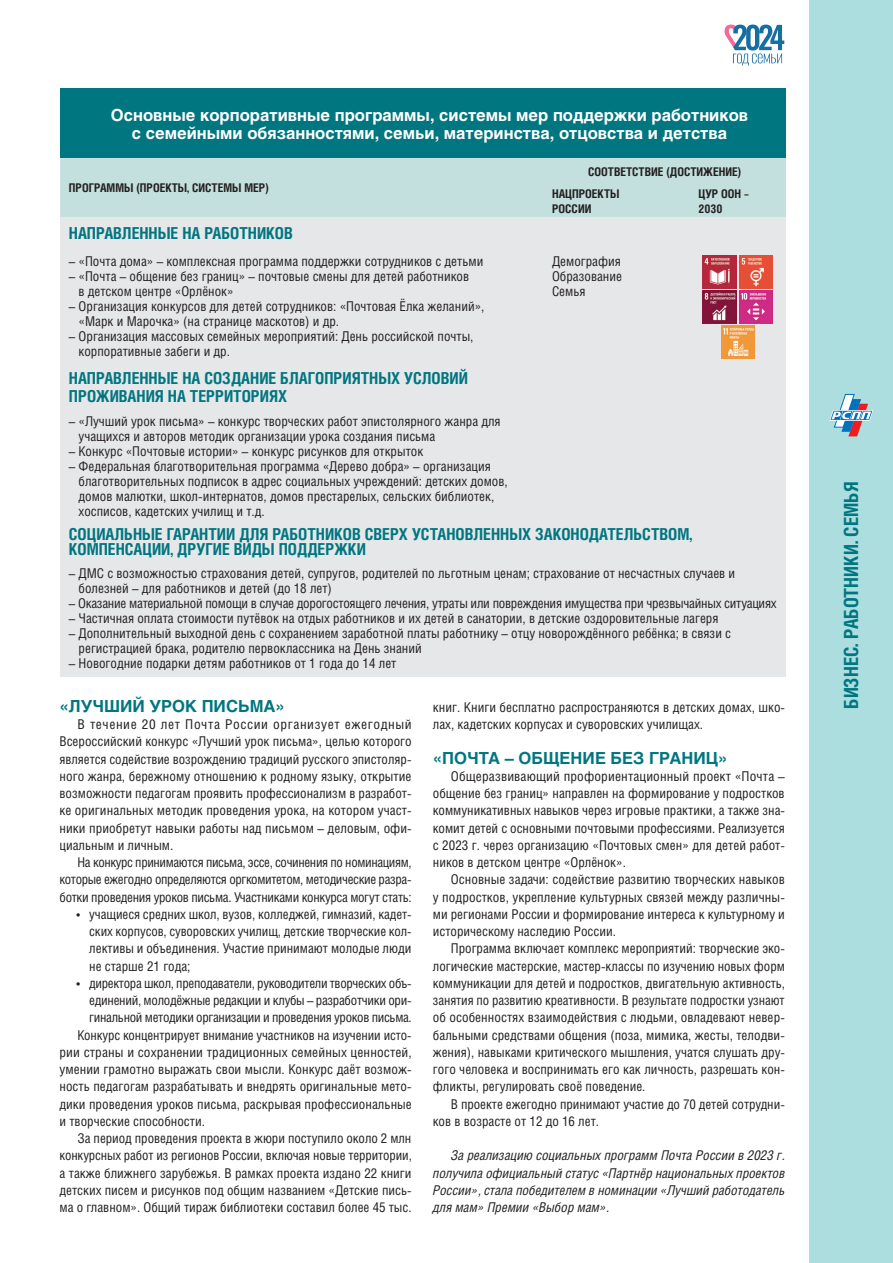
<style>
.page{position:relative;width:893px;height:1263px;background:#fff}
.page>*{position:absolute;margin:0;border:0;box-sizing:border-box;transform-origin:0 0}
.t1{font:700 19.5px "Helios Cond C";color:#007680}
.t2{font:700 16.5px/18px "Helios Cond C";color:#007680}
.t3{font:700 16.5px/18px "Helios C";color:#fff;text-align:center}
.t4{font:700 16.5px "Helios C";color:#007680}
.t5{font:13.5px/17.2px "Helios Cond C";color:#231f20}
.t6{font:italic 13.5px/17.2px "Helios Cond C";color:#231f20;text-align:justify}
.t7{font:13.5px "Helios Cond C";letter-spacing:-.02em;color:#231f20}
.t8{font:13.5px "Helios Cond C";letter-spacing:-.025em;color:#231f20}
.t9{font:700 12px/21.9px "Helios Cond C";color:#231f20}
</style>
<div class="page">
<div style="left:809px;top:0;width:84px;height:1263px;background:#acdddf"></div>
<svg style="left:829px;top:394px;width:44px;height:42px"></svg>
<svg style="left:725px;top:25px;width:59px;height:41px"></svg>
<div style="left:60px;top:88px;width:726px;height:70px;background:#007680"></div>
<div style="left:60px;top:158px;width:726px;height:59px;background:#c3e0de"></div>
<div style="left:60px;top:217px;width:726px;height:457px;background:#e6e7e9"></div>
<img style="left:703px;top:255px;width:33px;height:33px">
<img style="left:740px;top:255px;width:33px;height:33px">
<img style="left:703px;top:290px;width:33px;height:33px">
<img style="left:740px;top:290px;width:33px;height:33px">
<img style="left:721px;top:326px;width:33px;height:33px">
<p class="t3" style="left:111px;top:106px;width:639px">Основные корпоративные программы, системы мер поддержки работников с семейными обязанностями, семьи, материнства, отцовства и детства</p>
<p class="t9" style="left:69px;top:177px;width:201px">ПРОГРАММЫ (ПРОЕКТЫ, СИСТЕМЫ МЕР)</p>
<p class="t2" style="left:69px;top:223px;width:225px">НАПРАВЛЕННЫЕ НА РАБОТНИКОВ</p>
<p class="t5" style="left:69px;top:252px;width:416px">– «Почта дома» – комплексная программа поддержки сотрудников с детьми</p>
<p class="t5" style="left:79px;top:268px;width:392px;line-height:15px;text-indent:-10px">– «Почта – общение без границ» – почтовые смены для детей работников в детском центре «Орлёнок»</p>
<p class="t5" style="left:79px;top:298px;width:407px;line-height:15px;text-indent:-10px">– Организация конкурсов для детей сотрудников: «Почтовая Ёлка желаний», «Марк и Марочка» (на странице маскотов) и др.</p>
<p class="t5" style="left:79px;top:328px;width:396px;line-height:15px;text-indent:-10px">– Организация массовых семейных мероприятий: День российской почты, корпоративные забеги и др.</p>
<p class="t9" style="left:552px;top:160px;width:191px;text-indent:36px">СООТВЕТСТВИЕ (ДОСТИЖЕНИЕ)<br>НАЦПРОЕКТЫ</p>
<p class="t9" style="left:552px;top:197px;width:41px">РОССИИ</p>
<p class="t9" style="left:698px;top:186px;width:52px;line-height:15px">ЦУР ООН –<br>2030</p>
<p class="t5" style="left:552px;top:253px;width:71px;line-height:15px;text-align:justify">Демография Образование Семья</p>
<p class="t2" style="left:69px;top:369px;width:401px">НАПРАВЛЕННЫЕ НА СОЗДАНИЕ БЛАГОПРИЯТНЫХ УСЛОВИЙ<br>ПРОЖИВАНИЯ НА ТЕРРИТОРИЯХ</p>
<p class="t5" style="left:79px;top:413px;width:424px;line-height:15px;text-indent:-10px">– «Лучший урок письма» – конкурс творческих работ эпистолярного жанра для учащихся и авторов методик организации урока создания письма</p>
<p class="t5" style="left:69px;top:442px;width:356px">– Конкурс «Почтовые истории» – конкурс рисунков для открыток</p>
<p class="t5" style="left:79px;top:458px;width:431px;line-height:15px;text-indent:-10px">– Федеральная благотворительная программа «Дерево добра» – организация благотворительных подписок в адрес социальных учреждений: детских домов, домов малютки, школ-интернатов, домов престарелых, сельских библиотек, хосписов, кадетских училищ и т.д.</p>
<p class="t2" style="left:69px;top:526px;width:625px;line-height:15px">СОЦИАЛЬНЫЕ ГАРАНТИИ ДЛЯ РАБОТНИКОВ СВЕРХ УСТАНОВЛЕННЫХ ЗАКОНОДАТЕЛЬСТВОМ,<br>КОМПЕНСАЦИИ, ДРУГИЕ ВИДЫ ПОДДЕРЖКИ</p>
<p class="t5" style="left:79px;top:566px;width:658px;line-height:15px;text-indent:-10px">– ДМС с возможностью страхования детей, супругов, родителей по льготным ценам; страхование от несчастных случаев и болезней – для работников и детей (до 18 лет)</p>
<p class="t7" style="left:69px;top:595px;width:709px">– Оказание материальной помощи в случае дорогостоящего лечения, утраты или повреждения имущества при чрезвычайных ситуациях</p>
<p class="t5" style="left:69px;top:609px;width:651px">– Частичная оплата стоимости путёвок на отдых работников и их детей в санатории, в детские оздоровительные лагеря</p>
<p class="t5" style="left:79px;top:626px;width:654px;line-height:15px;text-indent:-10px">– Дополнительный выходной день с сохранением заработной платы работнику – отцу новорождённого ребёнка; в связи с регистрацией брака, родителю первоклассника на День знаний</p>
<p class="t5" style="left:69px;top:654px;width:329px">– Новогодние подарки детям работников от 1 года до 14 лет</p>
<p class="t5" style="left:433px;top:698px;width:354px">книг. Книги бесплатно распространяются в детских домах, шко&shy;лах, кадетских корпусах и суворовских училищах.</p>
<p class="t4" style="left:433px;top:748px;width:296px">«ПОЧТА – ОБЩЕНИЕ БЕЗ ГРАНИЦ»</p>
<p class="t5" style="left:433px;top:767px;width:354px;text-align:justify;text-indent:18px">Общеразвивающий профориентационный проект «Почта – общение без границ» направлен на формирование у подростков коммуникативных навыков через игровые практики, а также зна&shy;комит детей с основными почтовыми профессиями. Реализуется с 2023 г. через организацию «Почтовых смен» для детей работ&shy;ников в детском центре «Орлёнок».</p>
<p class="t5" style="left:433px;top:871px;width:354px;text-align:justify;text-indent:18px">Основные задачи: содействие развитию творческих навыков у подростков, укрепление культурных связей между различны&shy;ми регионами России и формирование интереса к культурному и историческому наследию России.</p>
<p class="t5" style="left:433px;top:940px;width:354px;text-align:justify;text-indent:18px">Программа включает комплекс мероприятий: творческие эко&shy;логические мастерские, мастер-классы по изучению новых форм коммуникации для детей и подростков, двигательную активность, занятия по развитию креативности. В результате подростки узнают об особенностях взаимодействия с людьми, овладевают невер&shy;бальными средствами общения (поза, мимика, жесты, телодви&shy;жения), навыками критического мышления, учатся слушать дру&shy;гого человека и воспринимать его как личность, разрешать кон&shy;фликты, регулировать своё поведение.</p>
<p class="t5" style="left:433px;top:1095px;width:354px;text-indent:18px">В проекте ежегодно принимают участие до 70 детей сотрудни&shy;ков в возрасте от 12 до 16 лет.</p>
<p class="t6" style="left:433px;top:1147px;width:354px;text-indent:18px">За реализацию социальных программ Почта России в 2023 г. получила официальный статус «Партнёр национальных проектов России», стала победителем в номинации «Лучший работодатель для мам» Премии «Выбор мам».</p>
<p class="t4" style="left:60px;top:696px;width:227px">«ЛУЧШИЙ УРОК ПИСЬМА»</p>
<p class="t5" style="left:60px;top:715px;width:354px;text-align:justify;text-indent:18px">В течение 20 лет Почта России организует ежегодный Всероссийский конкурс «Лучший урок письма», целью которого является содействие возрождению традиций русского эпистоляр&shy;ного жанра, бережному отношению к родному языку, открытие возможности педагогам проявить профессионализм в разработ&shy;ке оригинальных методик проведения урока, на котором участ&shy;ники приобретут навыки работы над письмом – деловым, офи&shy;циальным и личным.</p>
<p class="t5" style="left:60px;top:853px;width:354px;text-align:justify;text-indent:18px">На конкурс принимаются письма, эссе, сочинения по номинациям, которые ежегодно определяются оргкомитетом, методические разра&shy;ботки проведения уроков письма. Участниками конкурса могут стать:</p>
<p class="t5" style="left:89px;top:905px;width:324px;text-align:justify;text-indent:-13px">• учащиеся средних школ, вузов, колледжей, гимназий, кадет&shy;ских корпусов, суворовских училищ, детские творческие кол&shy;лективы и объединения. Участие принимают молодые люди не старше 21 года;</p>
<p class="t8" style="left:77px;top:975px;width:337px">• директора школ, преподаватели, руководители творческих объ-</p>
<p class="t7" style="left:89px;top:992px;width:324px">единений, молодёжные редакции и клубы – разработчики ори-</p>
<p class="t8" style="left:89px;top:1009px;width:324px">гинальной методики организации и проведения уроков письма.</p>
<p class="t5" style="left:78px;top:1026px;width:336px">Конкурс концентрирует внимание участников на изучении исто-</p>
<p class="t5" style="left:60px;top:1043px;width:354px">рии страны и сохранении традиционных семейных ценностей,</p>
<p class="t5" style="left:60px;top:1060px;width:354px">умении грамотно выражать свои мысли. Конкурс даёт возмож-</p>
<p class="t5" style="left:60px;top:1078px;width:354px">ность педагогам разрабатывать и внедрять оригинальные мето-</p>
<p class="t5" style="left:60px;top:1095px;width:354px">дики проведения уроков письма, раскрывая профессиональные</p>
<p class="t5" style="left:60px;top:1112px;width:147px">и творческие способности.</p>
<p class="t5" style="left:78px;top:1129px;width:335px">За период проведения проекта в жюри поступило около 2 млн</p>
<p class="t5" style="left:60px;top:1147px;width:354px">конкурсных работ из регионов России, включая новые территории,</p>
<p class="t5" style="left:60px;top:1164px;width:354px">а также ближнего зарубежья. В рамках проекта издано 22 книги</p>
<p class="t5" style="left:60px;top:1181px;width:354px">детских писем и рисунков под общим названием «Детские пись-</p>
<p class="t5" style="left:60px;top:1198px;width:354px">ма о главном». Общий тираж библиотеки составил более 45 тыс.</p>
<h1 class="t1" style="left:840px;top:709px;width:229px;rotate:-90deg">БИЗНЕС. РАБОТНИКИ. СЕМЬЯ</h1>
</div>
